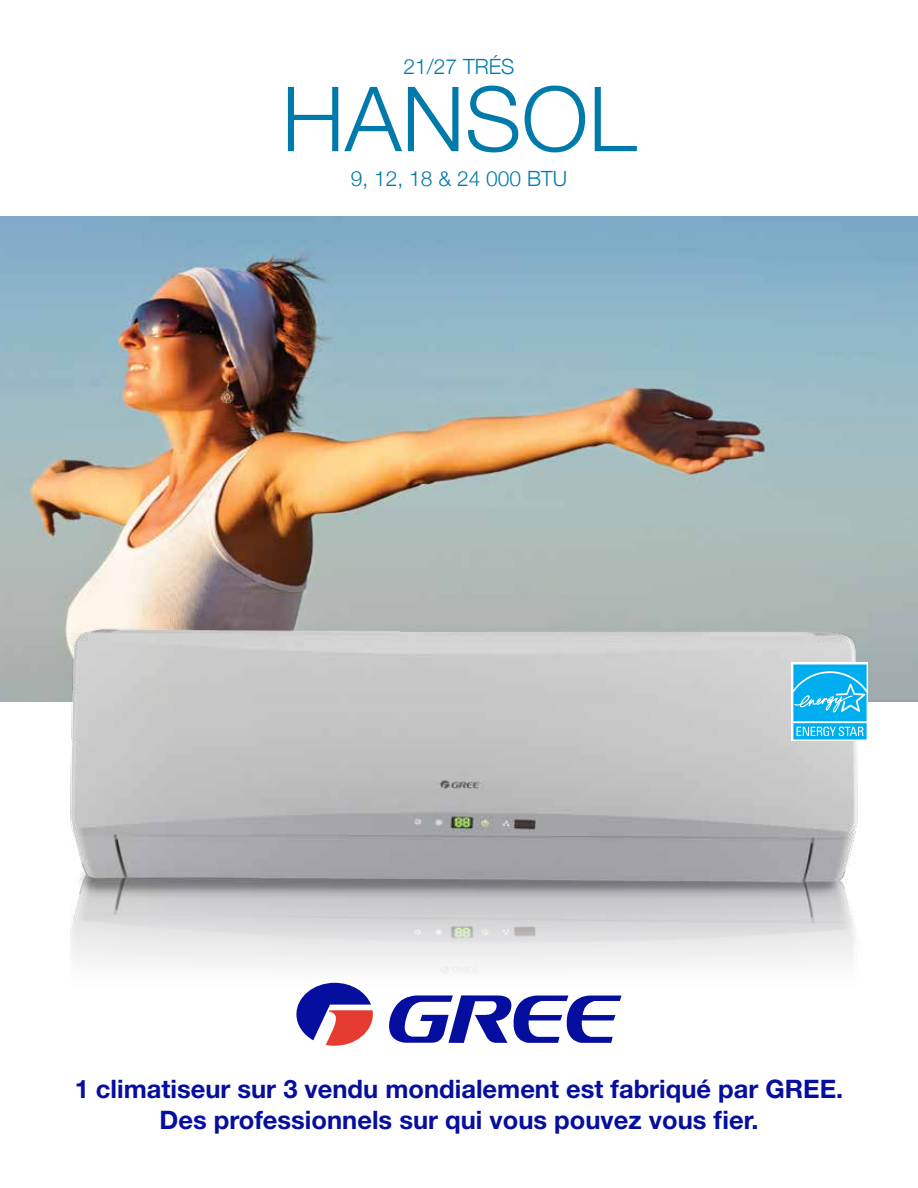
<style>
.page{position:relative;width:918px;height:1188px;background:#fff}
.page>*{position:absolute;margin:0;border:0;box-sizing:border-box;transform-origin:0 0}
.t1{font:300 90px "Helvetica Neue";color:#007aaa}
.t2{font:700 25.5px/30.6px "Helvetica Neue LT Std";color:#060e9f;text-align:center}
.t3{font:300 21px "Helvetica Neue";color:#007aaa}
</style>
<div class="page">
<img style="left:0;top:216px;width:918px;height:486px">
<img style="left:63px;top:591px;width:798px;height:392px">
<svg style="left:389px;top:995px;width:233px;height:48px"></svg>
<svg style="left:296px;top:983px;width:77px;height:63px"></svg>
<div style="left:792px;top:663px;width:76px;height:78px;background:#fff"></div>
<svg style="left:793px;top:664px;width:74px;height:76px;background:#2dbcf1"></svg>
<p class="t3" style="left:404px;top:50px;width:112px">21/27 TRÉS</p>
<h1 class="t1" style="left:281px;top:47px;width:357px">HANSOL</h1>
<p class="t3" style="left:351px;top:162px;width:218px">9, 12, 18 &amp; 24 000 BTU</p>
<p class="t2" style="left:75px;top:1073px;width:770px">1 climatiseur sur 3 vendu mondialement est fabriqué par GREE.<br>Des professionnels sur qui vous pouvez vous fier.</p>
</div>
